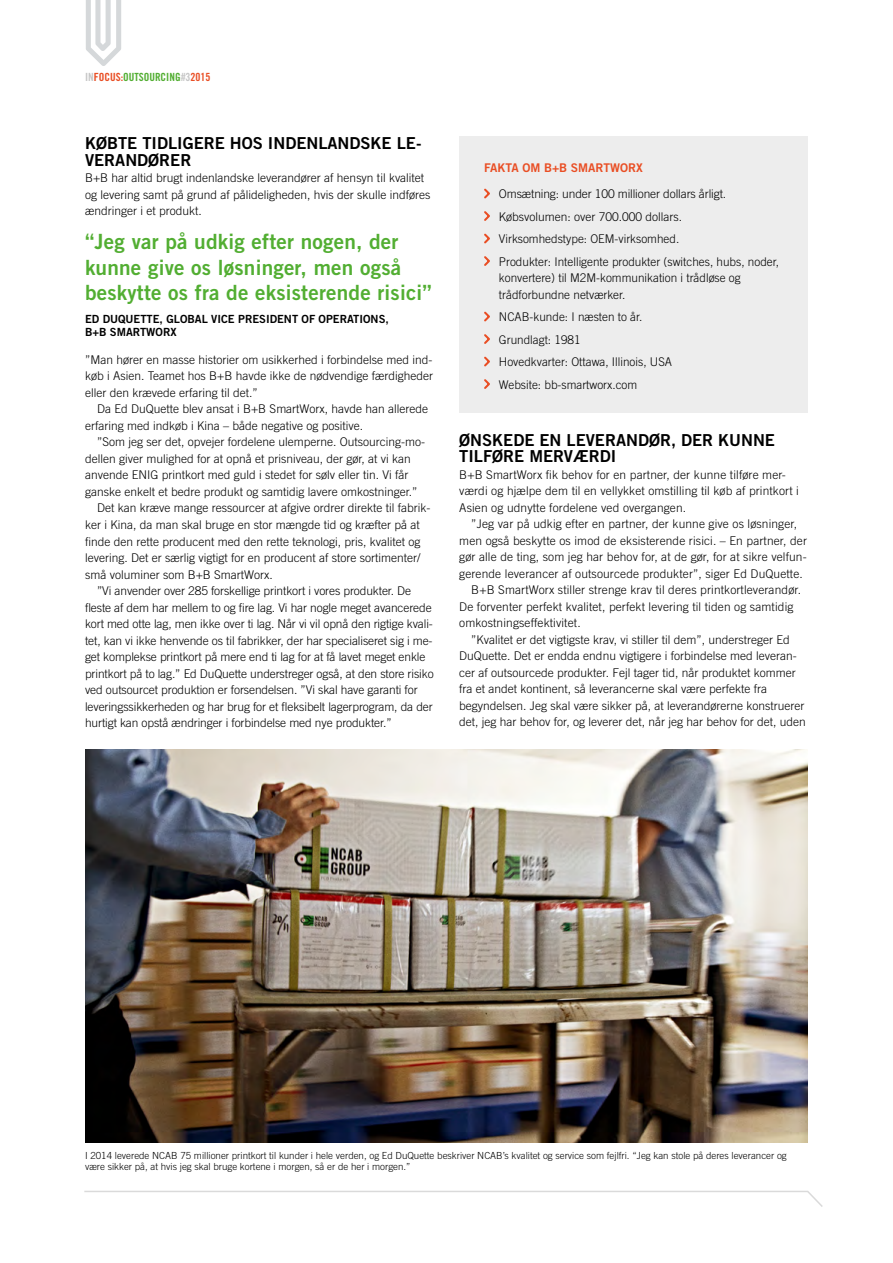
<style>
.page{position:relative;width:893px;height:1263px;background:#fff}
.page>*{position:absolute;margin:0;border:0;box-sizing:border-box;transform-origin:0 0}
.t1{font:21px/25.5px "Trade Gothic LT Bold Two";letter-spacing:.01em;color:#52ae32}
.t2{font:16.5px/16.5px "Trade Gothic LT Bold Two";color:#000}
.t3{font:300 12px/16.5px "Trade Gothic LT";color:#000}
.t4{font:12px "Trade Gothic LT Bold Two";color:#e94e24}
.t5{font:11.25px/13.5px "Trade Gothic LT Bold Two";color:#000}
.t6{font:11.25px "Trade Gothic LT Bold Cond Twenty";color:#52ae32}
.t7{font:300 9.75px/10.5px "Trade Gothic LT";color:#000}
.s1{color:#c6c6c6}
.s2{color:#e94e24}
</style>
<div class="page">
<svg style="left:86px;top:0;width:35px;height:66px"></svg>
<svg style="left:84px;top:1190px;width:739px;height:17px"></svg>
<img style="left:85px;top:749px;width:723px;height:393px">
<div style="left:459px;top:136px;width:349px;height:276px;background:#ededed"></div>
<svg style="left:484px;top:188px;width:6px;height:11px"></svg>
<svg style="left:484px;top:211px;width:6px;height:10px"></svg>
<svg style="left:484px;top:233px;width:6px;height:11px"></svg>
<svg style="left:484px;top:256px;width:6px;height:10px"></svg>
<svg style="left:484px;top:311px;width:6px;height:11px"></svg>
<svg style="left:484px;top:334px;width:6px;height:10px"></svg>
<svg style="left:484px;top:356px;width:6px;height:11px"></svg>
<svg style="left:484px;top:379px;width:6px;height:10px"></svg>
<p class="t6" style="left:85px;top:70px;width:127px"><span class="s1">IN</span><span class="s2">FOCUS:</span>OUTSOURCING<span class="s1">#3</span><span class="s2">2015</span></p>
<h2 class="t2" style="left:85px;top:135px;width:338px">KØBTE TIDLIGERE HOS INDENLANDSKE LE-<br>VERANDØRER</h2>
<p class="t3" style="left:85px;top:170px;width:347px">B+B har altid brugt indenlandske leverandører af hensyn til kvalitet og levering samt på grund af pålideligheden, hvis der skulle indføres ændringer i et produkt.</p>
<h1 class="t1" style="left:85px;top:229px;width:348px">“Jeg var på udkig efter nogen, der kunne give os løsninger, men også beskytte os fra de eksisterende risici”</h1>
<p class="t5" style="left:85px;top:312px;width:305px">ED DUQUETTE, GLOBAL VICE PRESIDENT OF OPERATIONS,<br>B+B SMARTWORX</p>
<p class="t3" style="left:85px;top:351px;width:350px;text-align:justify">”Man hører en masse historier om usikkerhed i forbindelse med ind&shy;køb i Asien. Teamet hos B+B havde ikke de nødvendige færdigheder eller den krævede erfaring til det.”</p>
<p class="t3" style="left:85px;top:401px;width:345px;text-indent:12px">Da Ed DuQuette blev ansat i B+B SmartWorx, havde han allerede erfaring med indkøb i Kina – både negative og positive.</p>
<p class="t3" style="left:97px;top:434px;width:330px">”Som jeg ser det, opvejer fordelene ulemperne. Outsourcing-mo-</p>
<p class="t3" style="left:85px;top:450px;width:327px">dellen giver mulighed for at opnå et prisniveau, der gør, at vi kan</p>
<p class="t3" style="left:85px;top:467px;width:325px">anvende ENIG printkort med guld i stedet for sølv eller tin. Vi får</p>
<p class="t3" style="left:85px;top:483px;width:334px">ganske enkelt et bedre produkt og samtidig lavere omkostninger.”</p>
<p class="t3" style="left:97px;top:500px;width:335px">Det kan kræve mange ressourcer at afgive ordrer direkte til fabrik-</p>
<p class="t3" style="left:85px;top:516px;width:336px">ker i Kina, da man skal bruge en stor mængde tid og kræfter på at</p>
<p class="t3" style="left:85px;top:533px;width:337px">finde den rette producent med den rette teknologi, pris, kvalitet og</p>
<p class="t3" style="left:85px;top:549px;width:337px">levering. Det er særlig vigtigt for en producent af store sortimenter/</p>
<p class="t3" style="left:85px;top:566px;width:189px">små voluminer som B+B SmartWorx.</p>
<p class="t3" style="left:97px;top:582px;width:316px">”Vi anvender over 285 forskellige printkort i vores produkter. De</p>
<p class="t3" style="left:85px;top:599px;width:348px">fleste af dem har mellem to og fire lag. Vi har nogle meget avancerede</p>
<p class="t3" style="left:85px;top:615px;width:349px">kort med otte lag, men ikke over ti lag. Når vi vil opnå den rigtige kvali-</p>
<p class="t3" style="left:85px;top:632px;width:349px">tet, kan vi ikke henvende os til fabrikker, der har specialiseret sig i me-</p>
<p class="t3" style="left:85px;top:648px;width:342px">get komplekse printkort på mere end ti lag for at få lavet meget enkle</p>
<p class="t3" style="left:85px;top:665px;width:350px">printkort på to lag.” Ed DuQuette understreger også, at den store risiko</p>
<p class="t3" style="left:85px;top:681px;width:334px">ved outsourcet produktion er forsendelsen. ”Vi skal have garanti for</p>
<p class="t3" style="left:85px;top:698px;width:349px">leveringssikkerheden og har brug for et fleksibelt lagerprogram, da der</p>
<p class="t3" style="left:85px;top:714px;width:308px">hurtigt kan opstå ændringer i forbindelse med nye produkter.”</p>
<p class="t4" style="left:484px;top:160px;width:160px">FAKTA OM B+B SMARTWORX</p>
<p class="t3" style="left:499px;top:183px;width:282px;line-height:22.5px">Omsætning: under 100 millioner dollars årligt.<br>Købsvolumen: over 700.000 dollars.<br>Virksomhedstype: OEM-virksomhed.<br>Produkter: Intelligente produkter (switches, hubs, noder,</p>
<p class="t3" style="left:499px;top:270px;width:243px">konvertere) til M2M-kommunikation i trådløse og trådforbundne netværker.</p>
<p class="t3" style="left:499px;top:306px;width:175px;line-height:22.5px">NCAB-kunde: I næsten to år.<br>Grundlagt: 1981<br>Hovedkvarter: Ottawa, Illinois, USA<br>Website: bb-smartworx.com</p>
<h2 class="t2" style="left:459px;top:431px;width:317px">ØNSKEDE EN LEVERANDØR, DER KUNNE<br>TILFØRE MERVÆRDI</h2>
<p class="t3" style="left:459px;top:466px;width:341px">B+B SmartWorx fik behov for en partner, der kunne tilføre mer&shy;værdi og hjælpe dem til en vellykket omstilling til køb af printkort i<br>Asien og udnytte fordelene ved overgangen.</p>
<p class="t3" style="left:471px;top:516px;width:327px">”Jeg var på udkig efter en partner, der kunne give os løsninger,</p>
<p class="t3" style="left:459px;top:532px;width:349px">men også beskytte os imod de eksisterende risici. – En partner, der</p>
<p class="t3" style="left:459px;top:549px;width:349px">gør alle de ting, som jeg har behov for, at de gør, for at sikre velfun-</p>
<p class="t3" style="left:459px;top:565px;width:345px">gerende leverancer af outsourcede produkter”, siger Ed DuQuette.</p>
<p class="t3" style="left:471px;top:582px;width:331px">B+B SmartWorx stiller strenge krav til deres printkortleverandør.</p>
<p class="t3" style="left:459px;top:598px;width:336px">De forventer perfekt kvalitet, perfekt levering til tiden og samtidig</p>
<p class="t3" style="left:459px;top:615px;width:123px">omkostningseffektivitet.</p>
<p class="t3" style="left:471px;top:631px;width:320px">”Kvalitet er det vigtigste krav, vi stiller til dem”, understreger Ed</p>
<p class="t3" style="left:459px;top:648px;width:339px">DuQuette. Det er endda endnu vigtigere i forbindelse med leveran-</p>
<p class="t3" style="left:459px;top:664px;width:338px">cer af outsourcede produkter. Fejl tager tid, når produktet kommer</p>
<p class="t3" style="left:459px;top:681px;width:310px">fra et andet kontinent, så leverancerne skal være perfekte fra</p>
<p class="t3" style="left:459px;top:697px;width:347px">begyndelsen. Jeg skal være sikker på, at leverandørerne konstruerer</p>
<p class="t3" style="left:459px;top:714px;width:348px">det, jeg har behov for, og leverer det, når jeg har behov for det, uden</p>
<p class="t7" style="left:85px;top:1150px;width:703px">I 2014 leverede NCAB 75 millioner printkort til kunder i hele verden, og Ed DuQuette beskriver NCAB’s kvalitet og service som fejlfri. “Jeg kan stole på deres leverancer og være sikker på, at hvis jeg skal bruge kortene i morgen, så er de her i morgen.”</p>
</div>
